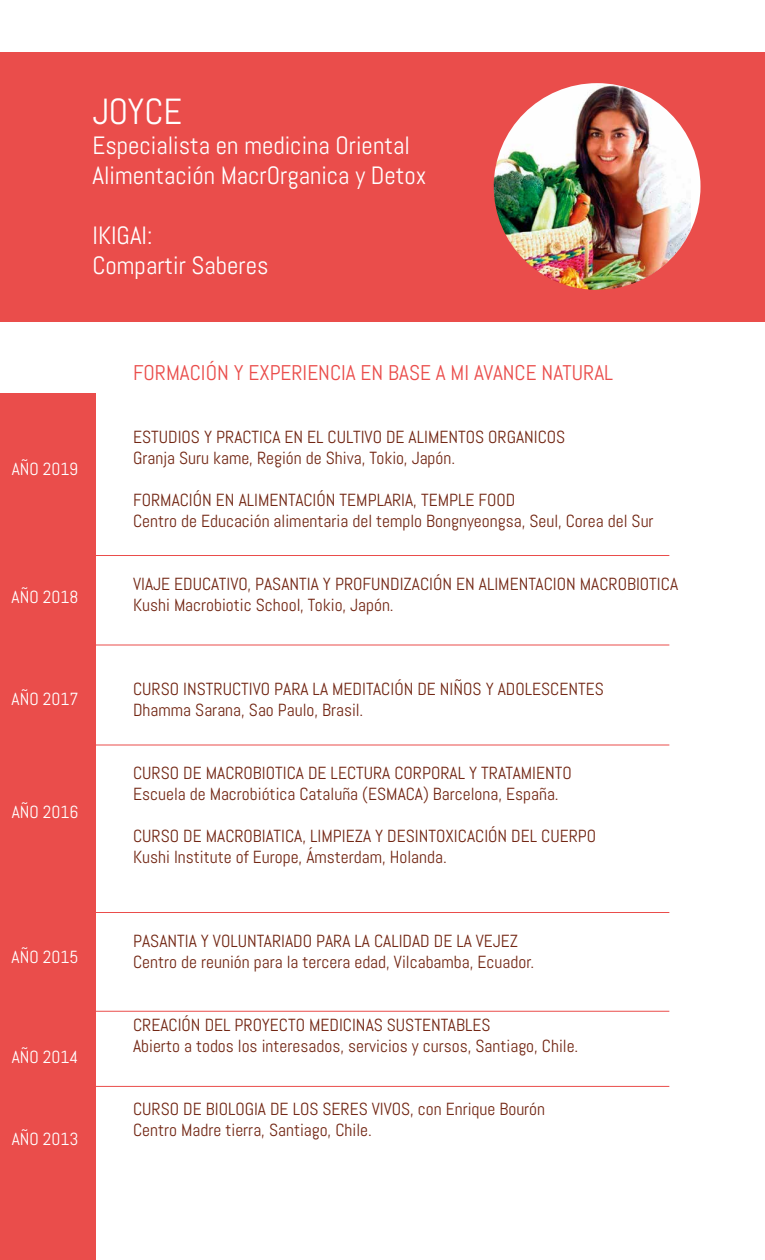
<style>
.page{position:relative;width:765px;height:1260px;background:#fff}
.page>*{position:absolute;margin:0;border:0;box-sizing:border-box;transform-origin:0 0}
.t1{font:36.25px "Abel";color:#fff}
.t2{font:25px/30px "Abel";color:#fff}
.t3{font:21.25px "Abel";color:#ea4d4b}
.t4{font:17.5px/21px "Abel";color:#722613}
.t5{font:17.5px "Abel";color:#fff}
</style>
<div class="page">
<div style="left:0;top:52px;width:765px;height:270px;background:#ea4d4b"></div>
<div style="left:0;top:393px;width:96px;height:867px;background:#ea4d4b"></div>
<hr style="left:96px;top:555px;width:573px;height:1px;background:#ea4d4b">
<hr style="left:96px;top:645px;width:573px;height:1px;background:#ea4d4b">
<hr style="left:96px;top:745px;width:573px;height:1px;background:#ea4d4b">
<hr style="left:96px;top:912px;width:573px;height:1px;background:#ea4d4b">
<hr style="left:96px;top:1011px;width:573px;height:1px;background:#ea4d4b">
<hr style="left:96px;top:1086px;width:573px;height:1px;background:#ea4d4b">
<img style="left:494px;top:83px;width:207px;height:207px;border-radius:103px">
<h1 class="t1" style="left:92px;top:89px;width:91px">JOYCE</h1>
<h2 class="t2" style="left:92px;top:130px;width:336px">Especialista en medicina Oriental<br>Alimentación MacrOrganica y Detox</h2>
<h2 class="t2" style="left:92px;top:220px;width:178px">IKIGAI:<br>Compartir Saberes</h2>
<p class="t5" style="left:12px;top:458px;width:68px">AÑO 2019</p>
<p class="t5" style="left:12px;top:586px;width:68px">AÑO 2018</p>
<p class="t5" style="left:12px;top:688px;width:68px">AÑO 2017</p>
<p class="t5" style="left:12px;top:801px;width:68px">AÑO 2016</p>
<p class="t5" style="left:12px;top:946px;width:68px">AÑO 2015</p>
<p class="t5" style="left:12px;top:1046px;width:68px">AÑO 2014</p>
<p class="t5" style="left:12px;top:1128px;width:68px">AÑO 2013</p>
<p class="t3" style="left:133px;top:359px;width:482px">FORMACIÓN Y EXPERIENCIA EN BASE A MI AVANCE NATURAL</p>
<p class="t4" style="left:133px;top:427px;width:434px">ESTUDIOS Y PRACTICA EN EL CULTIVO DE ALIMENTOS ORGANICOS<br>Granja Suru kame, Región de Shiva, Tokio, Japón.</p>
<p class="t4" style="left:133px;top:490px;width:522px">FORMACIÓN EN ALIMENTACIÓN TEMPLARIA, TEMPLE FOOD<br>Centro de Educación alimentaria del templo Bongnyeongsa, Seul, Corea del Sur</p>
<p class="t4" style="left:133px;top:574px;width:546px">VIAJE EDUCATIVO, PASANTIA Y PROFUNDIZACIÓN EN ALIMENTACION MACROBIOTICA<br>Kushi Macrobiotic School, Tokio, Japón.</p>
<p class="t4" style="left:133px;top:679px;width:472px">CURSO INSTRUCTIVO PARA LA MEDITACIÓN DE NIÑOS Y ADOLESCENTES<br>Dhamma Sarana, Sao Paulo, Brasil.</p>
<p class="t4" style="left:133px;top:763px;width:440px">CURSO DE MACROBIOTICA DE LECTURA CORPORAL Y TRATAMIENTO<br>Escuela de Macrobiótica Cataluña (ESMACA) Barcelona, España.</p>
<p class="t4" style="left:133px;top:826px;width:465px">CURSO DE MACROBIATICA, LIMPIEZA Y DESINTOXICACIÓN DEL CUERPO<br>Kushi Institute of Europe, Ámsterdam, Holanda.</p>
<p class="t4" style="left:133px;top:931px;width:403px">PASANTIA Y VOLUNTARIADO PARA LA CALIDAD DE LA VEJEZ<br>Centro de reunión para la tercera edad, Vilcabamba, Ecuador.</p>
<p class="t4" style="left:133px;top:1015px;width:447px">CREACIÓN DEL PROYECTO MEDICINAS SUSTENTABLES<br>Abierto a todos los interesados, servicios y cursos, Santiago, Chile.</p>
<p class="t4" style="left:133px;top:1099px;width:414px">CURSO DE BIOLOGIA DE LOS SERES VIVOS, con Enrique Bourón<br>Centro Madre tierra, Santiago, Chile.</p>
</div>
